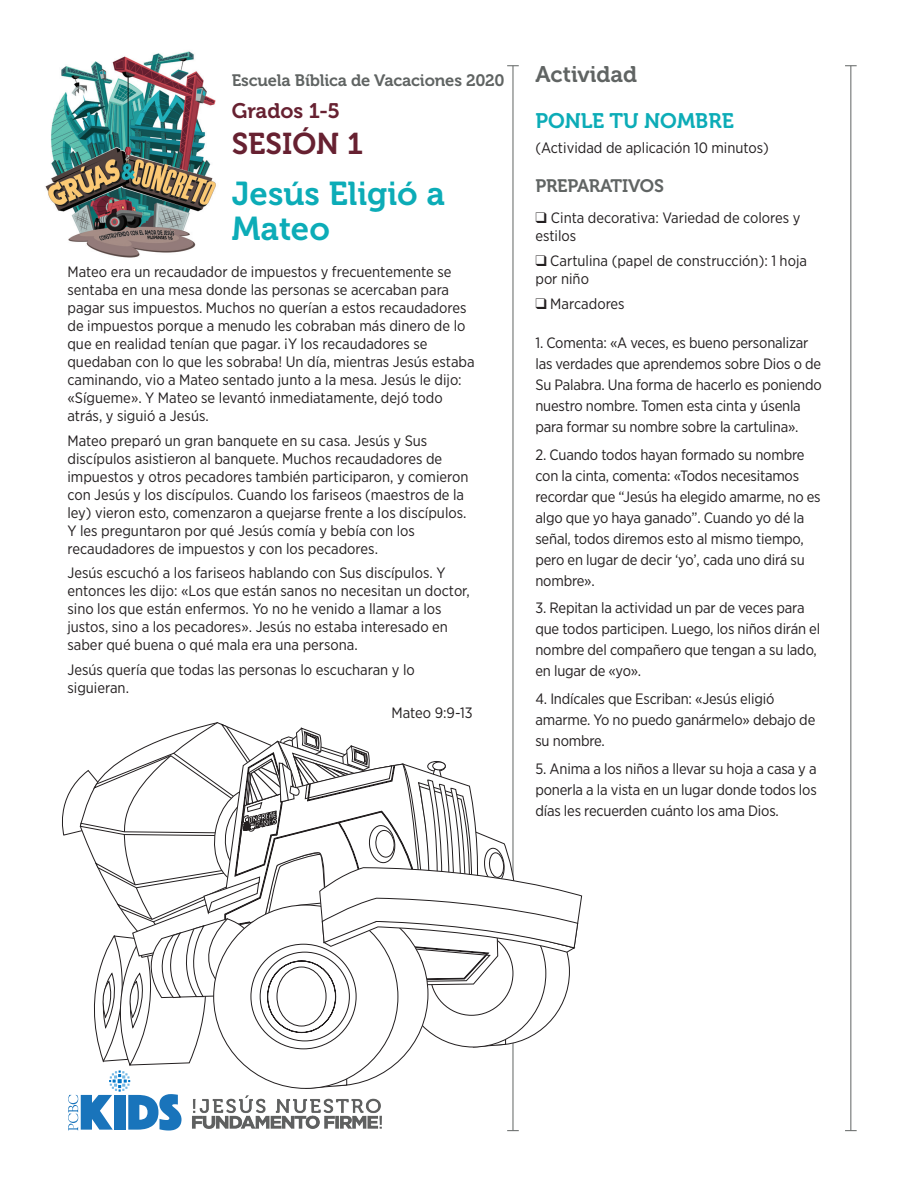
<style>
.page{position:relative;width:918px;height:1188px;background:#fff}
.page>*{position:absolute;margin:0;border:0;box-sizing:border-box;transform-origin:0 0}
.Story_Title{font:33px/34.5px "Museo 700";color:#0cacb7}
.Session{font:30px "Museo 700";color:#672131}
.t1{font:22.5px "Museo 700";color:#606463}
.Activity_title{font:21px "Museo 700";color:#0cacb7}
.Session-2{font:21px "Museo 700";color:#672131}
.t2{font:18px "Museo 700";letter-spacing:-.015em;color:#606463}
.t3{font:16.5px "Museo 700";letter-spacing:-.01em;color:#606463}
.body{font:15px/18px "Gotham Narrow";color:#231f20}
.activiy_time{font:15px "Gotham Narrow";color:#231f20}
</style>
<div class="page">
<hr style="left:513px;top:66px;width:1px;height:1064px;background:#606463">
<svg style="left:507px;top:65px;width:12px;height:1px"></svg>
<hr style="left:850px;top:66px;width:1px;height:1064px;background:#606463">
<svg style="left:845px;top:65px;width:12px;height:1px"></svg>
<svg style="left:845px;top:1130px;width:12px;height:1px"></svg>
<img style="left:45px;top:51px;width:171px;height:207px">
<svg style="left:62px;top:722px;width:520px;height:409px"></svg>
<img style="left:180px;top:1073px;width:215px;height:58px">
<p class="t3" style="left:232px;top:71px;width:274px">Escuela Bíblica de Vacaciones 2020</p>
<p class="Session-2" style="left:232px;top:99px;width:110px">Grados 1-5</p>
<p class="Session" style="left:232px;top:127px;width:133px">SESIÓN 1</p>
<p class="Story_Title" style="left:232px;top:177px;width:215px">Jesús Eligió a<br>Mateo</p>
<p class="body" style="left:67px;top:262px;width:409px">Mateo era un recaudador de impuestos y frecuentemente se sentaba en una mesa donde las personas se acercaban para pagar sus impuestos. Muchos no querían a estos recaudadores de impuestos porque a menudo les cobraban más dinero de lo que en realidad tenían que pagar. ¡Y los recaudadores se quedaban con lo que les sobraba! Un día, mientras Jesús estaba caminando, vio a Mateo sentado junto a la mesa. Jesús le dijo: «Sígueme». Y Mateo se levantó inmediatamente, dejó todo atrás, y siguió a Jesús.</p>
<p class="body" style="left:67px;top:431px;width:403px">Mateo preparó un gran banquete en su casa. Jesús y Sus discípulos asistieron al banquete. Muchos recaudadores de impuestos y otros pecadores también participaron, y comieron con Jesús y los discípulos. Cuando los fariseos (maestros de la ley) vieron esto, comenzaron a quejarse frente a los discípulos.<br>Y les preguntaron por qué Jesús comía y bebía con los recaudadores de impuestos y con los pecadores.</p>
<p class="body" style="left:67px;top:564px;width:404px">Jesús escuchó a los fariseos hablando con Sus discípulos. Y entonces les dijo: «Los que están sanos no necesitan un doctor, sino los que están enfermos. Yo no he venido a llamar a los justos, sino a los pecadores». Jesús no estaba interesado en saber qué buena o qué mala era una persona.</p>
<p class="body" style="left:67px;top:661px;width:349px">Jesús quería que todas las personas lo escucharan y lo siguieran.</p>
<p class="body" style="left:391px;top:703px;width:83px">Mateo 9:9-13</p>
<p class="t1" style="left:535px;top:62px;width:103px">Actividad</p>
<p class="Activity_title" style="left:535px;top:109px;width:200px">PONLE TU NOMBRE</p>
<p class="activiy_time" style="left:535px;top:138px;width:235px">(Actividad de aplicación 10 minutos)</p>
<p class="t2" style="left:535px;top:176px;width:130px">PREPARATIVOS</p>
<p class="body" style="left:535px;top:209px;width:267px">❑ Cinta decorativa: Variedad de colores y estilos</p>
<p class="body" style="left:535px;top:252px;width:273px">❑ Cartulina (papel de construcción): 1 hoja por niño</p>
<p class="body" style="left:535px;top:294px;width:91px">❑ Marcadores</p>
<p class="body" style="left:535px;top:332px;width:288px;line-height:21px">1. Comenta: «A veces, es bueno personalizar las verdades que aprendemos sobre Dios o de Su Palabra. Una forma de hacerlo es poniendo nuestro nombre. Tomen esta cinta y úsenla para formar su nombre sobre la cartulina».</p>
<p class="body" style="left:535px;top:444px;width:287px;line-height:21px">2. Cuando todos hayan formado su nombre con la cinta, comenta: «Todos necesitamos recordar que “Jesús ha elegido amarme, no es algo que yo haya ganado”. Cuando yo dé la señal, todos diremos esto al mismo tiempo, pero en lugar de decir ‘yo’, cada uno dirá su nombre».</p>
<p class="body" style="left:535px;top:597px;width:286px;line-height:21px">3. Repitan la actividad un par de veces para que todos participen. Luego, los niños dirán el nombre del compañero que tengan a su lado, en lugar de «yo».</p>
<p class="body" style="left:535px;top:688px;width:281px;line-height:21px">4. Indícales que Escriban: «Jesús eligió amarme. Yo no puedo ganármelo» debajo de su nombre.</p>
<p class="body" style="left:535px;top:758px;width:283px;line-height:21px;text-align:justify">5. Anima a los niños a llevar su hoja a casa y a ponerla a la vista en un lugar donde todos los días les recuerden cuánto los ama Dios.</p>
</div>
